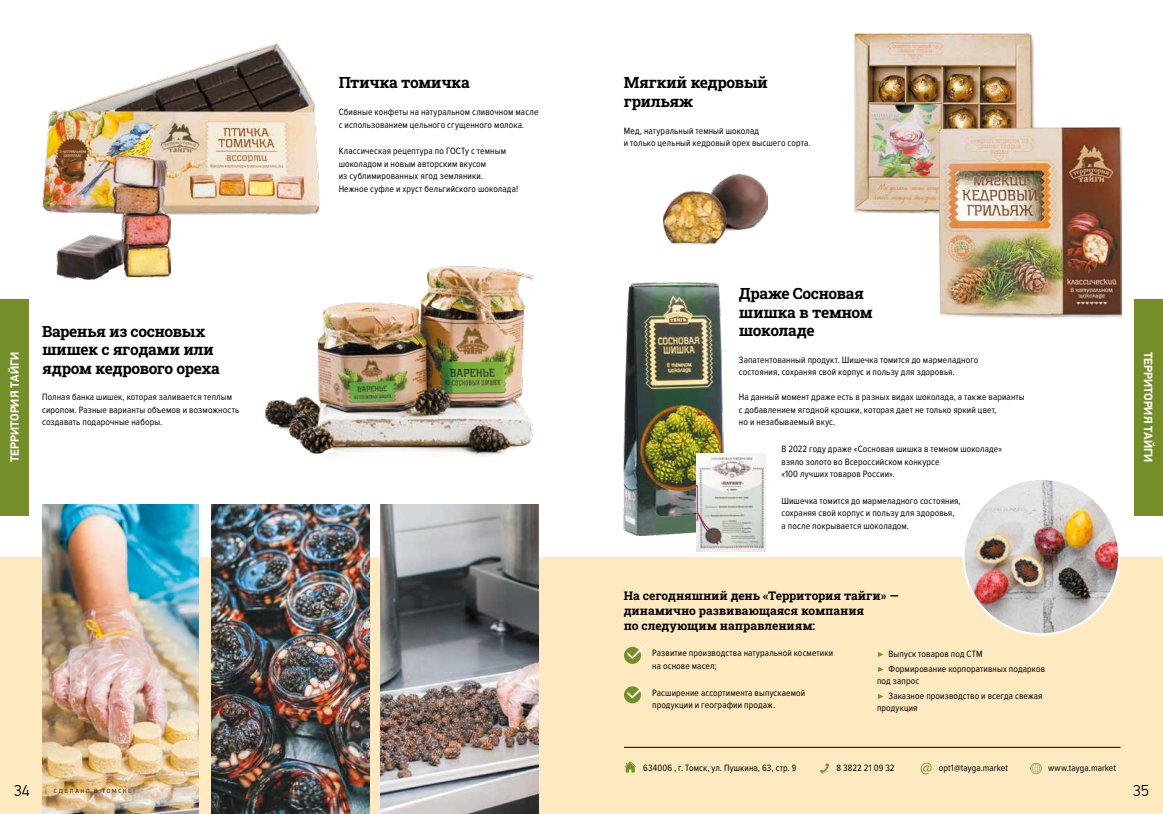
<style>
.page{position:relative;width:1163px;height:814px;background:#fff}
.page>*{position:absolute;margin:0;border:0;box-sizing:border-box;transform-origin:0 0}
.t1{font:300 16px "PF Din Display Pro";color:#000}
.t2{font:15.5px/18.5px "Roboto Slab";letter-spacing:-.03em;color:#000}
.t3{font:12px/15px "Roboto Slab";letter-spacing:-.01em;color:#000}
.t4{font:700 12px "PF Din Display Pro";color:#fff}
.t5{font:9.5px/12.5px "Proxima Nova Cond";letter-spacing:.01em;color:#000}
.t6{font:300 6px "PF Din Display Pro";letter-spacing:.295em;color:#000}
.s1{font-family:"Century Gothic";font-size:7.5px;color:#748f2a}
</style>
<div class="page">
<div style="left:0;top:557px;width:1162px;height:257px;background:#ffe9c0"></div>
<img style="left:43px;top:505px;width:155px;height:309px">
<div style="left:0;top:298px;width:28px;height:217px;background:#748f2a"></div>
<div style="left:1134px;top:298px;width:28px;height:217px;background:#748f2a"></div>
<img style="left:42px;top:42px;width:278px;height:172px">
<img style="left:56px;top:154px;width:114px;height:126px">
<img style="left:265px;top:266px;width:269px;height:191px">
<img style="left:623px;top:282px;width:100px;height:254px">
<img style="left:854px;top:33px;width:267px;height:285px">
<svg style="left:624px;top:761px;width:12px;height:11px"></svg>
<svg style="left:820px;top:763px;width:9px;height:10px"></svg>
<svg style="left:920px;top:762px;width:11px;height:12px"></svg>
<svg style="left:1030px;top:762px;width:11px;height:12px"></svg>
<hr style="left:624px;top:746px;width:496px;height:1px;background:#000">
<img style="left:963px;top:479px;width:155px;height:155px;border-radius:78px">
<div style="left:624px;top:647px;width:17px;height:17px;background:#748f2a;border-radius:50%"></div>
<svg style="left:627px;top:646px;width:16px;height:12px"></svg>
<div style="left:624px;top:686px;width:17px;height:17px;background:#748f2a;border-radius:50%"></div>
<svg style="left:627px;top:686px;width:16px;height:12px"></svg>
<img style="left:380px;top:505px;width:158px;height:309px">
<img style="left:211px;top:505px;width:158px;height:309px">
<img style="left:663px;top:174px;width:104px;height:71px">
<img style="left:696px;top:454px;width:68px;height:97px">
<h2 class="t2" style="left:339px;top:73px;width:132px">Птичка томичка</h2>
<p class="t5" style="left:339px;top:106px;width:201px">Cбивные конфеты на натуральном сливочном масле с использованием цельного сгущенного молока.</p>
<p class="t5" style="left:339px;top:145px;width:181px">Классическая рецептура по ГОСТу с темным шоколадом и новым авторским вкусом<br>из сублимированных ягод земляники.<br>Нежное суфле и хруст бельгийского шоколада!</p>
<h2 class="t2" style="left:623px;top:73px;width:146px">Мягкий кедровый грильяж</h2>
<p class="t5" style="left:623px;top:124px;width:188px">Мед, натуральный темный шоколад<br>и только цельный кедровый орех высшего сорта.</p>
<h2 class="t2" style="left:738px;top:284px;width:135px">Драже Сосновая шишка в темном шоколаде</h2>
<p class="t5" style="left:738px;top:353px;width:241px">Запатентованный продукт. Шишечка томится до мармеладного состояния, сохраняя свой корпус и пользу для здоровья.</p>
<p class="t5" style="left:738px;top:391px;width:287px">На данный момент драже есть в разных видах шоколада, а также варианты с добавлением ягодной крошки, которая дает не только яркий цвет,<br>но и незабываемый вкус.</p>
<p class="t5" style="left:781px;top:443px;width:222px">В 2022 году драже «Сосновая шишка в темном шоколаде» взяло золото во Всероссийском конкурсе<br>«100 лучших товаров России».</p>
<p class="t5" style="left:781px;top:494px;width:181px">Шишечка томится до мармеладного состояния, сохраняя свой корпус и пользу для здоровья, а после покрывается шоколадом.</p>
<h2 class="t2" style="left:42px;top:321px;width:179px">Варенья из сосновых шишек с ягодами или ядром кедрового ореха</h2>
<p class="t5" style="left:42px;top:391px;width:198px">Полная банка шишек, которая заливается теплым сиропом. Разные варианты объемов и возможность создавать подарочные наборы.</p>
<p class="t4" style="left:7px;top:462px;width:112px;rotate:-90deg">ТЕРРИТОРИЯ ТАЙГИ</p>
<p class="t4" style="left:1155px;top:352px;width:112px;rotate:90deg">ТЕРРИТОРИЯ ТАЙГИ</p>
<p class="t3" style="left:623px;top:587px;width:276px">На сегодняшний день «Территория тайги» — динамично развивающаяся компания<br>по следующим направлениям:</p>
<p class="t5" style="left:652px;top:647px;width:182px">Развитие производства натуральной косметики на основе масел;</p>
<p class="t5" style="left:652px;top:686px;width:155px">Расширение ассортимента выпускаемой продукции и географии продаж.</p>
<p class="t5" style="left:876px;top:647px;width:169px;line-height:14.5px"><span class="s1">►</span> Выпуск товаров под СТМ<br><span class="s1">►</span> Формирование корпоративных подарков</p>
<p class="t5" style="left:876px;top:674px;width:167px;line-height:14.5px">под запрос<br><span class="s1">►</span> Заказное производство и всегда свежая</p>
<p class="t5" style="left:876px;top:702px;width:42px">продукция</p>
<p class="t5" style="left:643px;top:762px;width:155px">634006 , г. Томск, ул. Пушкина, 63, стр. 9</p>
<p class="t5" style="left:836px;top:762px;width:60px">8 3822 21 09 32</p>
<p class="t5" style="left:938px;top:762px;width:70px">opt1@tayga.market</p>
<p class="t5" style="left:1047px;top:762px;width:69px">www.tayga.market</p>
<h1 class="t1" style="left:14px;top:781px;width:17px">34</h1>
<p class="t6" style="left:45px;top:787px;width:91px">| СДЕЛАНО В ТОМСКЕ!</p>
<h1 class="t1" style="left:1132px;top:781px;width:17px">35</h1>
</div>
